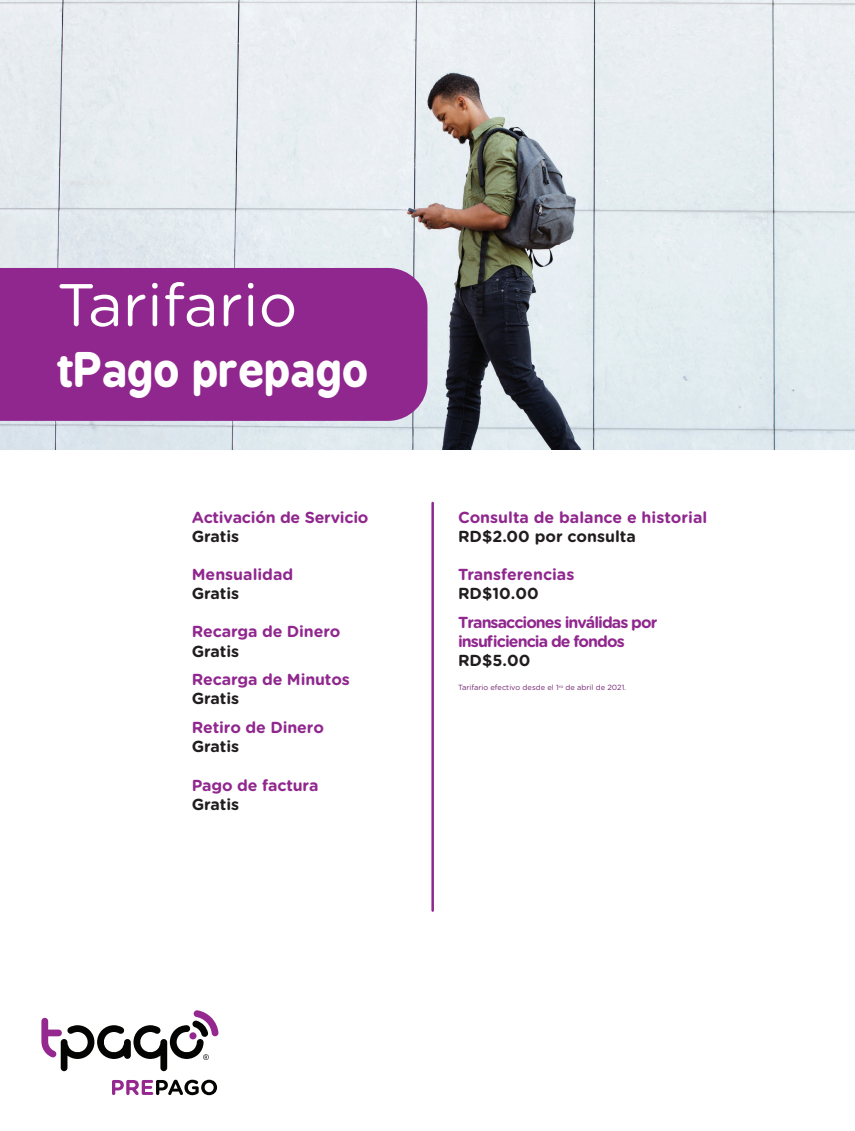
<style>
.page{position:relative;width:855px;height:1131px;background:#fff}
.page>*{position:absolute;margin:0;border:0;box-sizing:border-box;transform-origin:0 0}
.t1{font:59.88px "Gotham Rounded";color:#fff}
.t2{font:700 45.12px "B Preplay";color:#fff}
.t3{font:700 16px "Gotham Rounded";letter-spacing:-.01em;color:#90278e}
.t4{font:700 16px "Gotham Rounded";color:#211d1e}
.t5{font:700 16px/19.1px "Gotham Rounded";letter-spacing:-.06em;color:#90278e}
.t6{font:7.5px "Gotham Rounded";color:#722571}
</style>
<div class="page">
<img style="left:0;top:0;width:855px;height:450px">
<div style="left:0;top:268px;width:427px;height:153px;background:#90278e"></div>
<hr style="left:431px;top:503px;width:3px;height:407px;background:#90278e">
<svg style="left:41px;top:1010px;width:178px;height:61px"></svg>
<svg style="left:112px;top:1080px;width:105px;height:15px"></svg>
<h1 class="t1" style="left:57px;top:264px;width:242px">Tarifario</h1>
<h2 class="t2" style="left:57px;top:342px;width:314px">tPago prepago</h2>
<p class="t3" style="left:192px;top:505px;width:178px">Activación de Servicio</p>
<p class="t4" style="left:192px;top:524px;width:49px">Gratis</p>
<p class="t3" style="left:192px;top:563px;width:103px">Mensualidad</p>
<p class="t4" style="left:192px;top:582px;width:49px">Gratis</p>
<p class="t3" style="left:192px;top:620px;width:150px">Recarga de Dinero</p>
<p class="t4" style="left:192px;top:639px;width:49px">Gratis</p>
<p class="t3" style="left:192px;top:668px;width:160px">Recarga de Minutos</p>
<p class="t4" style="left:192px;top:687px;width:49px">Gratis</p>
<p class="t3" style="left:192px;top:716px;width:134px">Retiro de Dinero</p>
<p class="t4" style="left:192px;top:735px;width:49px">Gratis</p>
<p class="t3" style="left:192px;top:773px;width:128px">Pago de factura</p>
<p class="t4" style="left:192px;top:792px;width:49px">Gratis</p>
<p class="t3" style="left:458px;top:505px;width:251px">Consulta de balance e historial</p>
<p class="t4" style="left:458px;top:524px;width:179px">RD$2.00 por consulta</p>
<p class="t3" style="left:458px;top:563px;width:118px">Transferencias</p>
<p class="t4" style="left:458px;top:582px;width:82px">RD$10.00</p>
<p class="t5" style="left:458px;top:612px;width:201px">Transacciones inválidas por insuficiencia de fondos</p>
<p class="t4" style="left:458px;top:649px;width:74px">RD$5.00</p>
<p class="t6" style="left:458px;top:682px;width:169px">Tarifario efectivo desde el 1<sup>ro</sup> de abril de 2021.</p>
</div>
